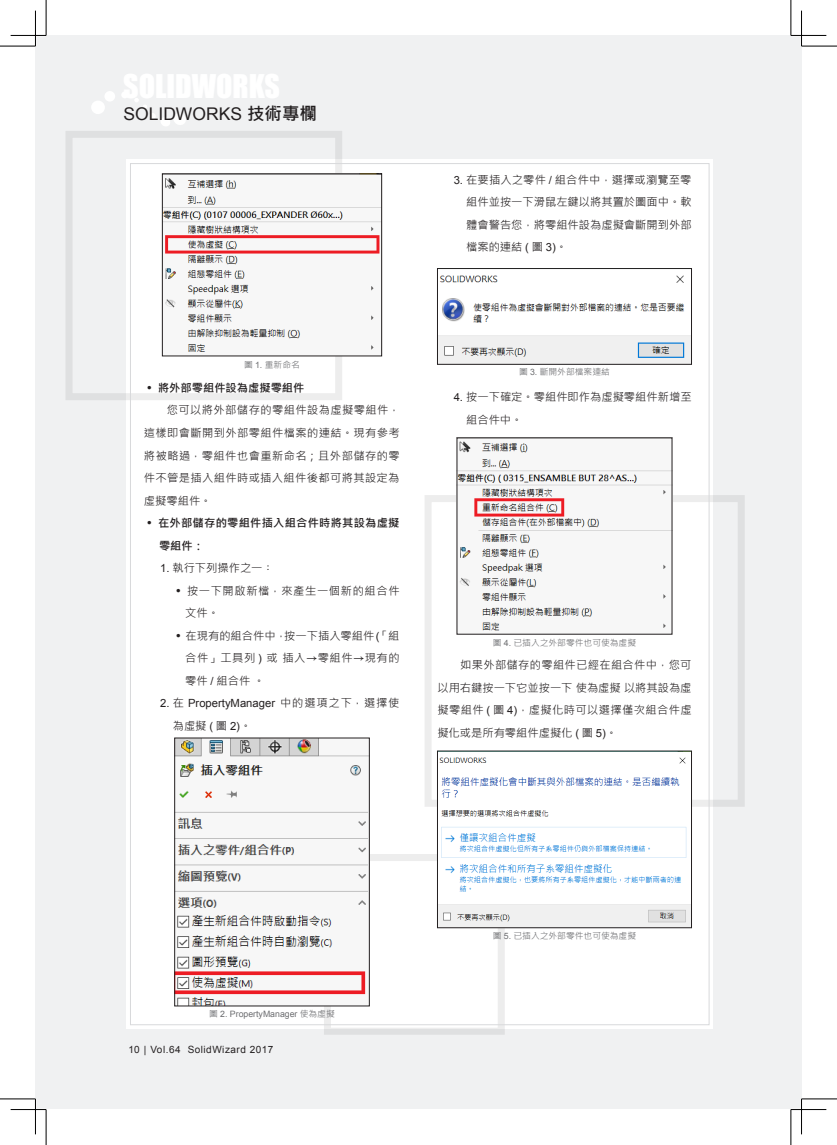
<style>
.page{position:relative;width:837px;height:1145px;background:#fff}
.page>*{position:absolute;margin:0;border:0;box-sizing:border-box;transform-origin:0 0}
.t1{font:17.5px "Arial";color:#231f20}
.t2{font:11.25px/22.5px "Microsoft Jheng Hei";letter-spacing:.035em;color:#231f20;text-align:justify}
.t3{font:11.25px/22.5px "Microsoft Jheng Hei";color:#231f20}
.t4{font:11.25px "Arial";color:#231f20}
.t5{font:700 11.25px "Microsoft Jheng Hei";letter-spacing:.02em;color:#231f20}
.t6{font:11.25px "Microsoft Jheng Hei";letter-spacing:.055em;color:#231f20}
.t7{font:700 11.25px "Microsoft Jheng Hei";color:#231f20}
.t8{font:10px "Arial";letter-spacing:.05em;color:#231f20}
.t9{font:8.75px "Microsoft Jheng Hei";color:#6c6d70}
.t10{font:8.75px "Arial";color:#6c6d70}
.s1{font-family:"Microsoft Jheng Hei";font-weight:700}
.s2{font-family:"Arial"}
.s3{font-family:"Ming Li U";font-weight:400}
.s4{font-family:"Ming Li U"}
.s5{font-family:"Microsoft Jheng Hei"}
</style>
<div class="page">
<div style="left:790px;top:35px;width:11px;height:1074px;background:#f0f1f2"></div>
<div style="left:35px;top:35px;width:755px;height:1074px;background:#f0f1f2"></div>
<div style="left:121px;top:91px;width:7px;height:7px;background:#fff;border-radius:50%"></div>
<div style="left:104px;top:91px;width:11px;height:11px;background:#fff;border-radius:50%"></div>
<div style="left:91px;top:100px;width:14px;height:14px;background:#fff;border-radius:50%"></div>
<svg style="left:135px;top:98px;width:51px;height:28px"></svg>
<div style="left:126px;top:160px;width:587px;height:868px;background:#fff"></div>
<img style="left:164px;top:178px;width:215px;height:174px">
<img style="left:439px;top:275px;width:250px;height:87px">
<div style="left:437px;top:268px;width:254px;height:96px;border:1px solid #231f20"></div>
<img style="left:458px;top:441px;width:211px;height:190px">
<img style="left:439px;top:757px;width:250px;height:168px">
<img style="left:176px;top:740px;width:191px;height:264px">
<div style="left:174px;top:738px;width:195px;height:268px;border:1px solid #231f20"></div>
<hr style="left:11px;top:1108px;width:35px;height:2px;background:#fff">
<hr style="left:790px;top:1108px;width:36px;height:2px;background:#fff">
<hr style="left:800px;top:11px;width:2px;height:35px;background:#fff">
<hr style="left:800px;top:1098px;width:2px;height:36px;background:#fff">
<hr style="left:0;top:46px;width:35px;height:1px;background:#000">
<hr style="left:801px;top:46px;width:35px;height:1px;background:#000">
<hr style="left:0;top:1098px;width:35px;height:1px;background:#000">
<hr style="left:801px;top:1098px;width:35px;height:1px;background:#000">
<hr style="left:46px;top:0;width:1px;height:35px;background:#000">
<hr style="left:46px;top:1109px;width:1px;height:35px;background:#000">
<hr style="left:790px;top:0;width:1px;height:35px;background:#000">
<hr style="left:790px;top:1109px;width:1px;height:35px;background:#000">
<hr style="left:11px;top:35px;width:35px;height:1px;background:#000">
<hr style="left:790px;top:35px;width:36px;height:1px;background:#000">
<hr style="left:11px;top:1109px;width:35px;height:1px;background:#000">
<hr style="left:790px;top:1109px;width:36px;height:1px;background:#000">
<hr style="left:35px;top:11px;width:1px;height:35px;background:#000">
<hr style="left:35px;top:1098px;width:1px;height:36px;background:#000">
<hr style="left:801px;top:11px;width:1px;height:35px;background:#000">
<hr style="left:801px;top:1098px;width:1px;height:36px;background:#000">
<h1 class="t1" style="left:123px;top:102px;width:195px">SOLIDWORKS <span class="s1">技術專欄</span></h1>
<p class="t2" style="left:466px;top:168px;width:227px;text-indent:-12px"><span class="s2">3.</span> 在要插入之零件 <span class="s2">/</span> 組合件中，選擇或瀏覽至零組件並按一下滑鼠左鍵以將其置於圖面中。軟體會警告您，將零組件設為虛擬會斷開到外部檔案的連結 <span class="s2">(</span> 圖 <span class="s2">3)</span>。</p>
<p class="t9" style="left:244px;top:359px;width:57px">圖 <span class="s2">1.</span> 重新命名</p>
<p class="t7" style="left:144px;top:381px;width:162px"><span class="s3">․</span> 將外部零組件設為虛擬零組件</p>
<p class="t2" style="left:144px;top:399px;width:257px">　　您可以將外部儲存的零組件設為虛擬零組件，</p>
<p class="t2" style="left:144px;top:421px;width:257px">這樣即會斷開到外部零組件檔案的連結。現有參考</p>
<p class="t2" style="left:144px;top:444px;width:257px">將被略過，零組件也會重新命名；且外部儲存的零</p>
<p class="t2" style="left:144px;top:466px;width:257px">件不管是插入組件時或插入組件後都可將其設定為</p>
<p class="t2" style="left:144px;top:489px;width:69px">虛擬零組件。</p>
<p class="t5" style="left:144px;top:516px;width:257px"><span class="s3">․</span> 在外部儲存的零組件插入組合件時將其設為虛擬</p>
<p class="t5" style="left:159px;top:538px;width:46px">零組件：</p>
<p class="t3" style="left:160px;top:556px;width:115px"><span class="s2">1.</span> 執行下列操作之一︰</p>
<p class="t6" style="left:173px;top:583px;width:228px"><span class="s4">․</span> 按一下開啟新檔，來產生一個新的組合件</p>
<p class="t2" style="left:185px;top:601px;width:35px">文件。</p>
<p class="t3" style="left:173px;top:624px;width:228px"><span class="s4">․</span>在現有的組合件中，按一下插入零組件<span class="s2">(</span>「組</p>
<p class="t2" style="left:185px;top:646px;width:216px">合件」工具列 <span class="s2">)</span> 或插入→零組件→現有的</p>
<p class="t2" style="left:185px;top:669px;width:81px">零件 <span class="s2">/</span> 組合件。</p>
<p class="t4" style="left:160px;top:695px;width:241px">2. <span class="s5">在</span> PropertyManager <span class="s5">中的選項之下，選擇使</span></p>
<p class="t2" style="left:173px;top:714px;width:80px">為虛擬 <span class="s2">(</span> 圖 <span class="s2">2)</span>。</p>
<p class="t9" style="left:519px;top:367px;width:92px">圖 <span class="s2">3.</span> 斷開外部檔案連結</p>
<p class="t3" style="left:466px;top:386px;width:227px;text-indent:-12px"><span class="s2">4.</span> 按一下確定。零組件即作為虛擬零組件新增至組合件中。</p>
<p class="t9" style="left:492px;top:637px;width:145px">圖 <span class="s2">4.</span> 已插入之外部零件也可使為虛擬</p>
<p class="t2" style="left:437px;top:654px;width:255px">　　如果外部儲存的零組件已經在組合件中，您可以用右鍵按一下它並按一下使為虛擬以將其設為虛擬零組件 <span class="s2">(</span> 圖 <span class="s2">4)</span>，虛擬化時可以選擇僅次組合件虛擬化或是所有零組件虛擬化 <span class="s2">(</span> 圖 <span class="s2">5)</span>。</p>
<p class="t10" style="left:209px;top:1008px;width:127px"><span class="s5">圖</span> 2. PropertyManager <span class="s5">使為虛擬</span></p>
<p class="t8" style="left:128px;top:1043px;width:146px">10 | Vol.64 SolidWizard 2017</p>
<p class="t9" style="left:492px;top:930px;width:145px">圖 <span class="s2">5.</span> 已插入之外部零件也可使為虛擬</p>
</div>
